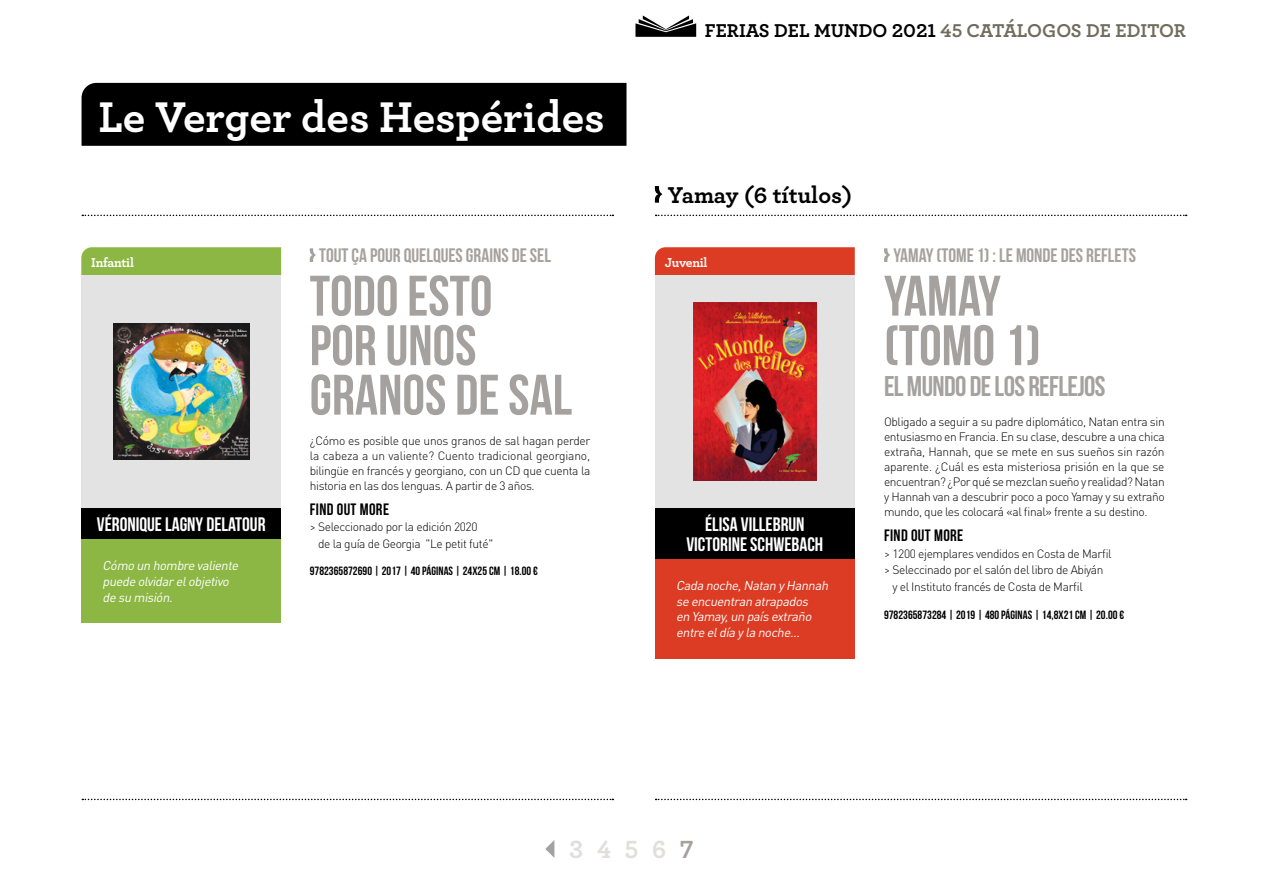
<style>
.page{position:relative;width:1263px;height:893px;background:#fff}
.page>*{position:absolute;margin:0;border:0;box-sizing:border-box;transform-origin:0 0}
.TITRE_LANGUE_2_ligne{font:57px/49.5px "Bebas Neue";color:#a5a19e}
.NOM_MAISON_D_EDITION{font:700 45px "Archer";color:#fff}
.SOUS_TITRE{font:28.5px "Bebas Neue";letter-spacing:-.02em;color:#a5a19e}
.PAGINATION{font:700 26.1px "Archer";color:#e1dfdd}
.Nom_de_la_série{font:700 24px "Archer";color:#000}
.TITRE_FRANCAIS{font:19.5px "Bebas Neue";color:#a5a19e}
.PRENOM_NOM_AUTEUR_S{font:19.5px "Bebas Neue";color:#fff}
.t1{font:700 19.5px "Archer";color:#6f6e5e}
.RIGHTS_SOLD___FIND_O{font:16.5px "Bebas Neue";letter-spacing:.025em;color:#000}
.Nom_thématique_ou_ti{font:700 13.5px "Archer";letter-spacing:-.02em;color:#fff}
.Phrase_d_accroche{font:italic 12.75px/15.8px "DIN Pro";color:#fff}
.Texte{font:300 12px/15px "DIN Pro";letter-spacing:-.03em;color:#000;text-align:justify}
.Texte_Right_sold___f{font:300 12px/16.5px "DIN Pro";letter-spacing:-.03em;color:#000}
.LIGNE_MARQUE_EAN_ANN{font:12px "Bebas Neue";letter-spacing:.005em;color:#000}
.s1{color:#000}
.s2{color:#a5a19e}
</style>
<div class="page">
<svg style="left:310px;top:248px;width:6px;height:14px"></svg>
<svg style="left:82px;top:215px;width:531px;height:1px"></svg>
<svg style="left:656px;top:215px;width:531px;height:1px"></svg>
<svg style="left:884px;top:248px;width:6px;height:14px"></svg>
<svg style="left:82px;top:799px;width:531px;height:1px"></svg>
<svg style="left:656px;top:799px;width:531px;height:1px"></svg>
<svg style="left:635px;top:15px;width:61px;height:22px"></svg>
<div style="left:82px;top:83px;width:544px;height:63px;background:#000"></div>
<svg style="left:545px;top:840px;width:9px;height:18px"></svg>
<svg style="left:655px;top:186px;width:8px;height:17px"></svg>
<div style="left:655px;top:247px;width:200px;height:28px;background:#db3c23"></div>
<div style="left:655px;top:275px;width:200px;height:233px;background:#e3e3e3"></div>
<img style="left:693px;top:302px;width:123px;height:179px">
<div style="left:655px;top:508px;width:200px;height:51px;background:#000"></div>
<div style="left:655px;top:559px;width:200px;height:99px;background:#db3c23"></div>
<div style="left:81px;top:247px;width:200px;height:28px;background:#8db744"></div>
<div style="left:81px;top:275px;width:200px;height:233px;background:#e3e3e3"></div>
<img style="left:113px;top:324px;width:136px;height:136px">
<div style="left:81px;top:508px;width:200px;height:32px;background:#000"></div>
<div style="left:81px;top:539px;width:200px;height:84px;background:#8db744"></div>
<p class="NOM_MAISON_D_EDITION" style="left:99px;top:82px;width:508px">Le Verger des Hespérides</p>
<p class="Nom_thématique_ou_ti" style="left:91px;top:251px;width:44px">Infantil</p>
<p class="PRENOM_NOM_AUTEUR_S" style="left:97px;top:514px;width:170px">VÉRONIQUE LAGNY DELATOUR</p>
<p class="Phrase_d_accroche" style="left:103px;top:557px;width:140px">Cómo un hombre valiente puede olvidarelobjetivo de su misión.</p>
<p class="TITRE_FRANCAIS" style="left:319px;top:244px;width:233px">TOUT ÇA POUR QUELQUES GRAINS DE SEL</p>
<p class="TITRE_LANGUE_2_ligne" style="left:310px;top:270px;width:264px">TODO ESTO<br>POR UNOS<br>GRANOS DE SAL</p>
<p class="Texte" style="left:310px;top:432px;width:282px">¿Cómo es posible que unos granos de sal hagan perder la cabeza a un valiente? Cuento tradicional georgiano, bilingüe en francés y georgiano, con un CD que cuenta la historia en las dos lenguas. A partir de 3 años.</p>
<p class="RIGHTS_SOLD___FIND_O" style="left:310px;top:500px;width:81px">FIND OUT MORE</p>
<p class="Texte_Right_sold___f" style="left:318px;top:518px;width:177px;text-indent:-8px">&gt; Seleccionado por la edición 2020<br>de la guía de Georgia "Le petit futé"</p>
<p class="LIGNE_MARQUE_EAN_ANN" style="left:310px;top:565px;width:230px">9782365872690 | 2017 | 40 PÁGINAS | 24X25 CM | 18.00 €</p>
<p class="t1" style="left:705px;top:15px;width:483px"><span class="s1">FERIAS DEL MUNDO 2021</span> 45 CATÁLOGOS DE EDITOR</p>
<p class="Nom_de_la_série" style="left:668px;top:176px;width:186px">Yamay (6 títulos)</p>
<p class="Nom_thématique_ou_ti" style="left:665px;top:251px;width:44px">Juvenil</p>
<p class="PRENOM_NOM_AUTEUR_S" style="left:705px;top:514px;width:101px">ÉLISA VILLEBRUN</p>
<p class="PRENOM_NOM_AUTEUR_S" style="left:686px;top:533px;width:138px">VICTORINE SCHWEBACH</p>
<p class="Phrase_d_accroche" style="left:676px;top:577px;width:156px">Cada noche,Natan yHannah se encuentran atrapados<br>en Yamay,un paísextraño entre eldía yla noche…</p>
<p class="TITRE_FRANCAIS" style="left:893px;top:244px;width:244px">YAMAY (TOME 1) : LE MONDE DES REFLETS</p>
<p class="TITRE_LANGUE_2_ligne" style="left:884px;top:270px;width:158px">YAMAY (TOMO 1)</p>
<p class="SOUS_TITRE" style="left:884px;top:371px;width:223px">EL MUNDO DE LOS REFLEJOS</p>
<p class="Texte" style="left:884px;top:414px;width:282px">Obligado a seguir a su padre diplomático, Natan entra sin entusiasmo en Francia. En su clase, descubre a una chica extraña, Hannah, que se mete en sus sueños sin razón aparente. ¿Cuál es esta misteriosa prisión en la que se encuentran? ¿Por qué se mezclan sueño y realidad? Natan y Hannah van a descubrir poco a poco Yamay y su extraño mundo, que les colocará «al final» frente a su destino.</p>
<p class="RIGHTS_SOLD___FIND_O" style="left:884px;top:527px;width:81px">FIND OUT MORE</p>
<p class="Texte_Right_sold___f" style="left:884px;top:545px;width:229px">&gt; 1200 ejemplares vendidos en Costa de Marfil</p>
<p class="Texte_Right_sold___f" style="left:884px;top:561px;width:221px">&gt; Seleccinado por el salón del libro de Abiyán</p>
<p class="Texte_Right_sold___f" style="left:892px;top:578px;width:192px">y el Instituto francés de Costa de Marfil</p>
<p class="LIGNE_MARQUE_EAN_ANN" style="left:884px;top:608px;width:242px">9782365873284 | 2019 | 480 PÁGINAS | 14,8X21 CM | 20.00 €</p>
<p class="PAGINATION" style="left:569px;top:829px;width:126px">3 4 5 6 <span class="s2">7</span></p>
</div>
